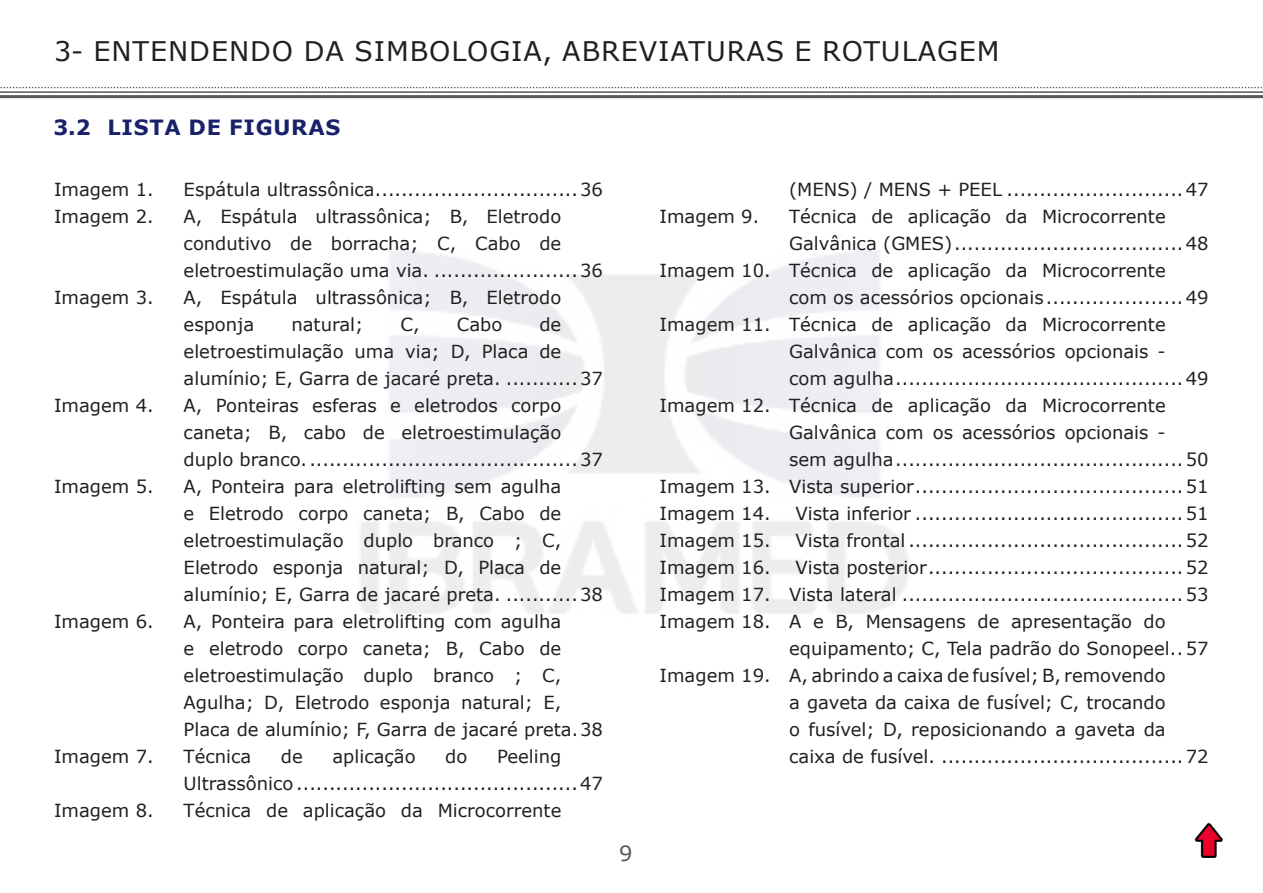
<style>
.page{position:relative;width:1263px;height:893px;background:#fff}
.page>*{position:absolute;margin:0;border:0;box-sizing:border-box;transform-origin:0 0}
.TITULO_1{font:27px "Verdana";letter-spacing:.035em;color:#231f20}
.t1{font:700 21px "Verdana";letter-spacing:.035em;color:#192169}
.t2{font:21px "Verdana";color:#57585a}
.t3{font:18px/27px "Verdana";color:#231f20}
</style>
<div class="page">
<svg style="left:0;top:87px;width:1262px;height:1px"></svg>
<hr style="left:0;top:91px;width:1263px;height:2px;background:#57585a">
<hr style="left:0;top:95px;width:1263px;height:3px;background:#57585a">
<img style="left:1194px;top:823px;width:29px;height:35px">
<p class="TITULO_1" style="left:54px;top:33px;width:947px">3- ENTENDENDO DA SIMBOLOGIA, ABREVIATURAS E ROTULAGEM</p>
<p class="t1" style="left:53px;top:113px;width:288px">3.2 LISTA DE FIGURAS</p>
<p class="t3" style="left:54px;top:176px;width:101px">Imagem 1.</p>
<p class="t3" style="left:184px;top:176px;width:421px">Espátula ultrassônica...............................36</p>
<p class="t3" style="left:54px;top:203px;width:101px">Imagem 2.</p>
<p class="t3" style="left:184px;top:203px;width:421px">A, Espátula ultrassônica; B, Eletrodo condutivo de borracha; C, Cabo de eletroestimulação uma via. ......................36</p>
<p class="t3" style="left:54px;top:284px;width:101px">Imagem 3.</p>
<p class="t3" style="left:184px;top:284px;width:379px">A, Espátula ultrassônica; B, Eletrodo esponja</p>
<p class="t3" style="left:184px;top:311px;width:421px;text-indent:356px">de eletroestimulação uma via; D, Placa de alumínio; E, Garra de jacaré preta. ...........37</p>
<p class="t3" style="left:291px;top:311px;width:73px">natural;</p>
<p class="t3" style="left:400px;top:311px;width:21px">C,</p>
<p class="t3" style="left:457px;top:311px;width:47px">Cabo</p>
<p class="t3" style="left:54px;top:392px;width:101px">Imagem 4.</p>
<p class="t3" style="left:184px;top:392px;width:421px">A, Ponteiras esferas e eletrodos corpo caneta; B, cabo de eletroestimulação duplo branco..........................................37</p>
<p class="t3" style="left:54px;top:473px;width:101px">Imagem 5.</p>
<p class="t3" style="left:184px;top:473px;width:421px">A, Ponteira para eletrolifting sem agulha<br>e Eletrodo corpo caneta; B, Cabo de eletroestimulação duplo branco ; C, Eletrodo esponja natural; D, Placa de alumínio; E, Garra de jacaré preta. ...........38</p>
<p class="t3" style="left:54px;top:608px;width:101px">Imagem 6.</p>
<p class="t3" style="left:184px;top:608px;width:421px">A, Ponteira para eletrolifting com agulha<br>e eletrodo corpo caneta; B, Cabo de eletroestimulação duplo branco ; C, Agulha; D, Eletrodo esponja natural; E, Placa de alumínio; F, Garra de jacaré preta.38</p>
<p class="t3" style="left:54px;top:743px;width:101px">Imagem 7.</p>
<p class="t3" style="left:184px;top:743px;width:69px">Técnica</p>
<p class="t3" style="left:281px;top:743px;width:23px">de</p>
<p class="t3" style="left:332px;top:743px;width:85px">aplicação</p>
<p class="t3" style="left:445px;top:743px;width:24px">do</p>
<p class="t3" style="left:184px;top:743px;width:421px;text-indent:313px">Peeling<br>Ultrassônico ...........................................47</p>
<p class="t3" style="left:54px;top:797px;width:101px">Imagem 8.</p>
<p class="t3" style="left:184px;top:797px;width:379px">Técnica de aplicação da Microcorrente</p>
<p class="t2" style="left:619px;top:839px;width:15px">9</p>
<p class="t3" style="left:789px;top:176px;width:421px">(MENS) / MENS + PEEL ...........................47</p>
<p class="t3" style="left:659px;top:203px;width:101px">Imagem 9.</p>
<p class="t3" style="left:789px;top:203px;width:421px">Técnica de aplicação da Microcorrente<br>Galvânica (GMES)...................................48</p>
<p class="t3" style="left:789px;top:257px;width:421px;text-indent:-130px">Imagem 10. Técnica de aplicação da Microcorrente<br>com os acessórios opcionais.....................49</p>
<p class="t3" style="left:789px;top:311px;width:421px;text-indent:-130px">Imagem 11. Técnica de aplicação da Microcorrente<br>Galvânica com os acessórios opcionais -<br>com agulha............................................49</p>
<p class="t3" style="left:789px;top:392px;width:421px;text-indent:-130px">Imagem 12. Técnica de aplicação da Microcorrente<br>Galvânica com os acessórios opcionais -<br>sem agulha............................................50</p>
<p class="t3" style="left:659px;top:473px;width:551px">Imagem 13. Vista superior.........................................51</p>
<p class="t3" style="left:659px;top:500px;width:113px">Imagem 14.</p>
<p class="t3" style="left:795px;top:500px;width:415px">Vista inferior .........................................51</p>
<p class="t3" style="left:659px;top:527px;width:113px">Imagem 15.</p>
<p class="t3" style="left:795px;top:527px;width:415px">Vista frontal ..........................................52</p>
<p class="t3" style="left:659px;top:554px;width:113px">Imagem 16.</p>
<p class="t3" style="left:795px;top:554px;width:415px">Vista posterior.......................................52</p>
<p class="t3" style="left:659px;top:581px;width:551px">Imagem 17. Vista lateral ...........................................53</p>
<p class="t3" style="left:789px;top:608px;width:421px;text-indent:-130px">Imagem 18. A e B, Mensagens de apresentação do equipamento; C, Tela padrão do Sonopeel..57</p>
<p class="t3" style="left:789px;top:662px;width:421px;text-indent:-130px">Imagem 19. A, abrindo a caixa de fusível; B, removendo<br>a gaveta da caixa de fusível; C, trocando<br>o fusível; D, reposicionando a gaveta da caixa de fusível. .....................................72</p>
</div>
